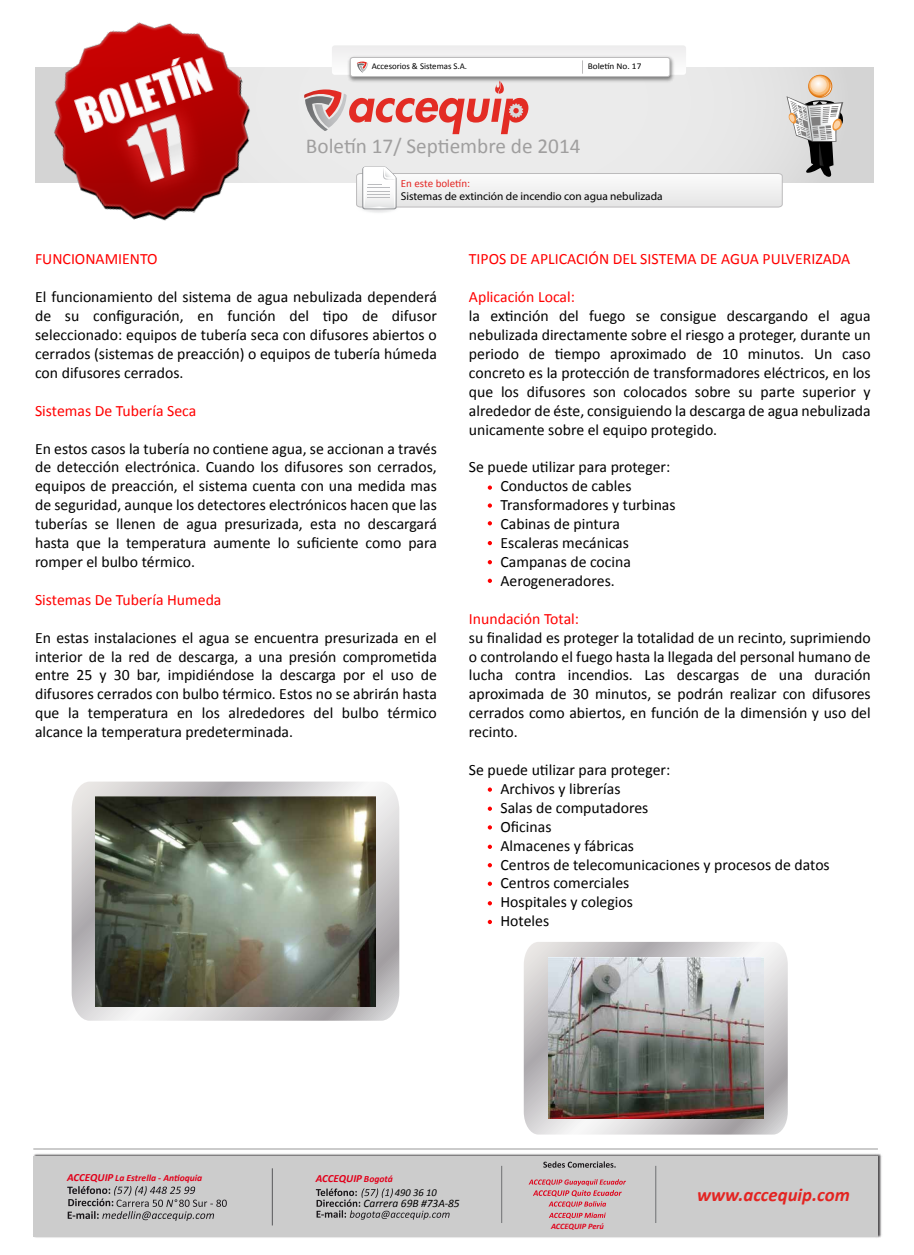
<style>
.page{position:relative;width:914px;height:1255px;background:#fff}
.page>*{position:absolute;margin:0;border:0;box-sizing:border-box;transform-origin:0 0}
.t1{font:21.26px "Calibri";color:#a09f9f}
.t2{font:italic 700 18.81px "Calibri";color:#e32522}
.t3{font:15.75px/18.9px "Calibri";color:#000;text-align:justify}
.t4{font:15.75px "Calibri";color:#f00}
.t5{font:11.38px "Myriad Pro";color:#000}
.t6{font:italic 11.38px "Calibri";color:#000}
.t7{font:11.03px "Calibri";color:#e32522}
.t8{font:italic 700 10.94px "Calibri";color:#e1001a}
.t9{font:italic 10.5px "Calibri";color:#000}
.t10{font:italic 700 9.54px "Calibri";color:#e1001a}
.t11{font:8.84px "Calibri";color:#000}
.t12{font:8.84px "Calibri";color:#000;scale:1.05 1}
.t13{font:italic 700 8.31px "Calibri";color:#df041c}
.s1{font-size:10.94px}
.s2{font-size:9.54px}
</style>
<div class="page">
<svg style="left:72px;top:781px;width:327px;height:239px;background:#c9c7c9"></svg>
<svg style="left:524px;top:942px;width:263px;height:192px;background:#cac7c9"></svg>
<img style="left:95px;top:796px;width:280px;height:210px">
<img style="left:548px;top:957px;width:215px;height:161px">
<svg style="left:488px;top:485px;width:4px;height:4px"></svg>
<svg style="left:488px;top:503px;width:4px;height:4px"></svg>
<svg style="left:488px;top:521px;width:4px;height:4px"></svg>
<svg style="left:488px;top:541px;width:4px;height:4px"></svg>
<svg style="left:488px;top:560px;width:4px;height:4px"></svg>
<svg style="left:488px;top:578px;width:4px;height:5px"></svg>
<svg style="left:488px;top:787px;width:4px;height:4px"></svg>
<svg style="left:488px;top:806px;width:4px;height:4px"></svg>
<svg style="left:488px;top:825px;width:4px;height:4px"></svg>
<svg style="left:488px;top:844px;width:4px;height:4px"></svg>
<svg style="left:488px;top:863px;width:4px;height:4px"></svg>
<svg style="left:488px;top:881px;width:4px;height:4px"></svg>
<svg style="left:488px;top:901px;width:4px;height:4px"></svg>
<svg style="left:488px;top:919px;width:4px;height:5px"></svg>
<div style="left:36px;top:68px;width:837px;height:114px;background:linear-gradient(to bottom,#dfdfdf,#dedede)"></div>
<img style="left:33px;top:1153px;width:849px;height:84px">
<div style="left:33px;top:1155px;width:845px;height:80px;background:#ccc"></div>
<hr style="left:272px;top:1168px;width:1px;height:57px;background:#58585a">
<hr style="left:655px;top:1165px;width:1px;height:57px;background:#6f7072">
<div style="left:358px;top:202px;width:41px;height:12px;background:#fbfbfb;border-radius:50%"></div>
<svg style="left:360px;top:203px;width:37px;height:10px"></svg>
<svg style="left:365px;top:204px;width:27px;height:8px"></svg>
<div style="left:366px;top:204px;width:25px;height:7px;background:#c9cacc;border-radius:50%"></div>
<div style="left:367px;top:205px;width:23px;height:6px;background:#ebebec;border-radius:50%"></div>
<div style="left:368px;top:205px;width:21px;height:6px;background:#c8c9cb;border-radius:50%"></div>
<div style="left:368px;top:205px;width:20px;height:6px;background:#c6c7c9;border-radius:50%"></div>
<hr style="left:372px;top:206px;width:13px;height:4px;background:#c2c4c5;border-radius:50%">
<hr style="left:33px;top:1148px;width:845px;height:1px;background:#999">
<hr style="left:501px;top:1165px;width:1px;height:57px;background:#6f7072">
<svg style="left:304px;top:45px;width:539px;height:164px"></svg>
<svg style="left:67px;top:1186px;width:160px;height:34px"></svg>
<svg style="left:316px;top:1188px;width:133px;height:31px"></svg>
<svg style="left:543px;top:1161px;width:72px;height:6px"></svg>
<svg style="left:528px;top:1179px;width:98px;height:39px"></svg>
<img style="left:35px;top:22px;width:242px;height:199px">
<p class="t11" style="left:371px;top:61px;width:97px">Accesorios &amp; Sistemas S.A.</p>
<p class="t12" style="left:587px;top:61px;width:53px">Boletín No. 17</p>
<h1 class="t1" style="left:306px;top:132px;width:276px">Boletín 17/ Septiembre de 2014</h1>
<p class="t7" style="left:401px;top:176px;width:71px">En este boletín:</p>
<p class="t5" style="left:401px;top:189px;width:263px">Sistemas de extinción de incendio con agua nebulizada</p>
<p class="t4" style="left:35px;top:249px;width:124px">FUNCIONAMIENTO</p>
<p class="t3" style="left:35px;top:287px;width:403px">El funcionamiento del sistema de agua nebulizada dependerá de su configuración, en función del tipo de difusor seleccionado: equipos de tubería seca con difusores abiertos o cerrados (sistemas de preacción) o equipos de tubería húmeda con difusores cerrados.</p>
<p class="t4" style="left:35px;top:400px;width:163px">Sistemas De Tubería Seca</p>
<p class="t3" style="left:35px;top:439px;width:403px">En estos casos la tubería no contiene agua, se accionan a través de detección electrónica. Cuando los difusores son cerrados, equipos de preacción, el sistema cuenta con una medida mas de seguridad, aunque los detectores electrónicos hacen que las tuberías se llenen de agua presurizada, esta no descargará hasta que la temperatura aumente lo suficiente como para romper el bulbo térmico.</p>
<p class="t4" style="left:35px;top:589px;width:188px">Sistemas De Tubería Humeda</p>
<p class="t3" style="left:35px;top:628px;width:403px">En estas instalaciones el agua se encuentra presurizada en el interior de la red de descarga, a una presión comprometida entre 25 y 30 bar, impidiéndose la descarga por el uso de difusores cerrados con bulbo térmico. Estos no se abrirán hasta que la temperatura en los alrededores del bulbo térmico alcance la temperatura predeterminada.</p>
<p class="t4" style="left:469px;top:249px;width:383px">TIPOS DE APLICACIÓN DEL SISTEMA DE AGUA PULVERIZADA</p>
<p class="t4" style="left:469px;top:287px;width:107px">Aplicación Local:</p>
<p class="t3" style="left:469px;top:306px;width:403px">la extinción del fuego se consigue descargando el agua nebulizada directamente sobre el riesgo a proteger, durante un periodo de tiempo aproximado de 10 minutos. Un caso concreto es la protección de transformadores eléctricos, en los que los difusores son colocados sobre su parte superior y alrededor de éste, consiguiendo la descarga de agua nebulizada unicamente sobre el equipo protegido.</p>
<p class="t3" style="left:500px;top:458px;width:177px;text-align:left;text-indent:-32px">Se puede utilizar para proteger:<br>Conductos de cables<br>Transformadores y turbinas<br>Cabinas de pintura<br>Escaleras mecánicas<br>Campanas de cocina<br>Aerogeneradores.</p>
<p class="t4" style="left:469px;top:608px;width:112px">Inundación Total:</p>
<p class="t3" style="left:469px;top:628px;width:403px">su finalidad es proteger la totalidad de un recinto, suprimiendo o controlando el fuego hasta la llegada del personal humano de lucha contra incendios. Las descargas de una duración aproximada de 30 minutos, se podrán realizar con difusores cerrados como abiertos, en función de la dimensión y uso del recinto.</p>
<p class="t3" style="left:500px;top:760px;width:331px;text-align:left;text-indent:-32px">Se puede utilizar para proteger:<br>Archivos y librerías<br>Salas de computadores<br>Oficinas<br>Almacenes y fábricas<br>Centros de telecomunicaciones y procesos de datos<br>Centros comerciales<br>Hospitales y colegios<br>Hoteles</p>
<p class="t10" style="left:67px;top:1171px;width:137px"><span class="s1">ACCEQUIP</span> La Estrella - Antioquia</p>
<p class="t8" style="left:316px;top:1171px;width:78px">ACCEQUIP <span class="s2">Bogotá</span></p>
<p class="t9" style="left:395px;top:1185px;width:44px">490 36 10</p>
<p class="t6" style="left:363px;top:1195px;width:98px">Carrera 69B #73A-85</p>
<p class="t13" style="left:551px;top:1220px;width:54px">ACCEQUIP Perú</p>
<p class="t2" style="left:697px;top:1182px;width:154px">www.accequip.com</p>
</div>
